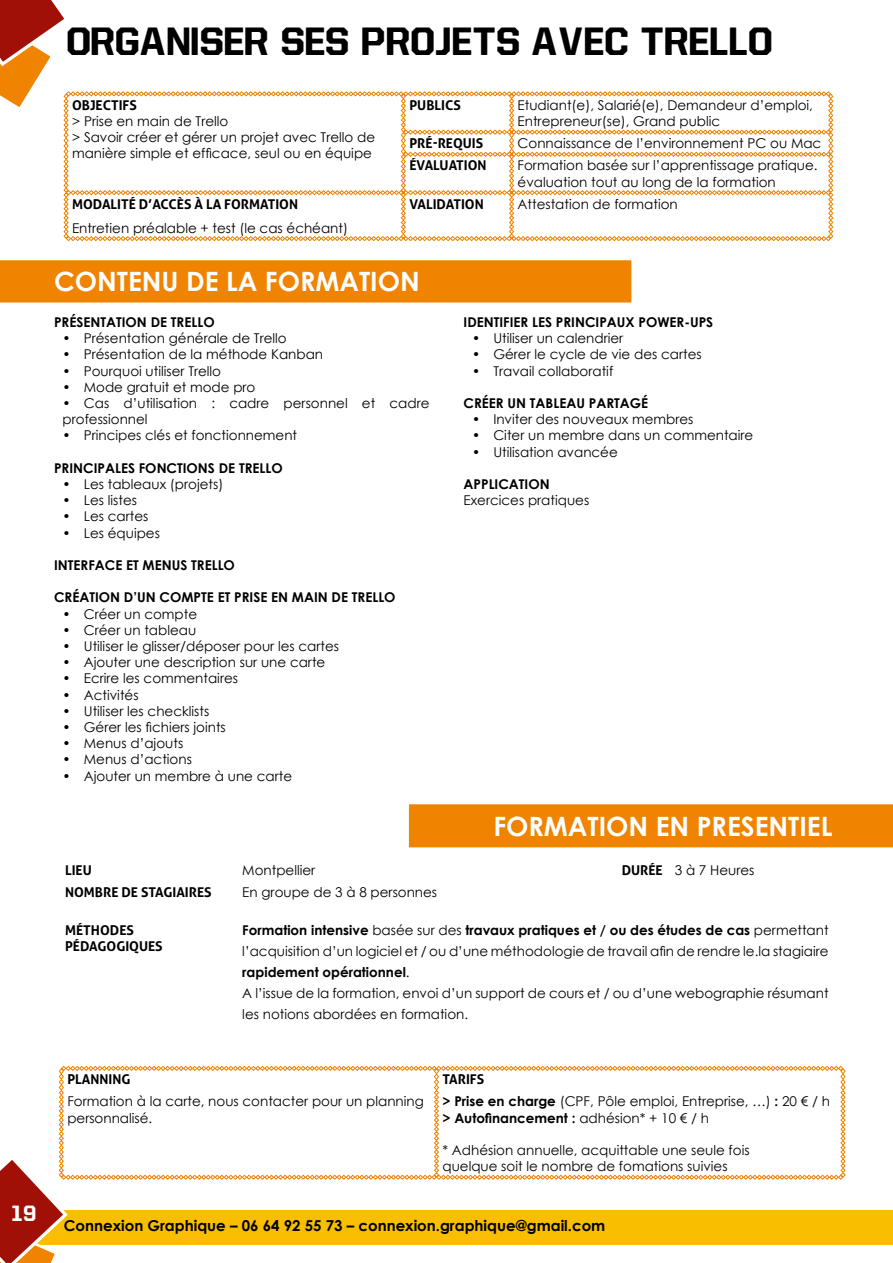
<style>
.page{position:relative;width:893px;height:1263px;background:#fff}
.page>*{position:absolute;margin:0;border:0;box-sizing:border-box;transform-origin:0 0}
.t1{font:37.5px "Allstar 4";color:#000}
.t2{font:700 26.55px "Century Gothic";color:#fff}
.t3{font:21px "Allstar 4";color:#fff}
.t4{font:700 15px "Century Gothic";color:#000}
.t5{font:13.5px/16.2px "Century Gothic";color:#000}
.t6{font:700 13.5px "Century Gothic";color:#000}
.t7{font:700 13.5px/16.2px "Aller";color:#000}
.s1{font-family:"Aller";font-weight:700}
.s2{font-weight:700}
</style>
<div class="page">
<div style="left:0;top:1210px;width:893px;height:35px;background:#f9be00"></div>
<svg style="left:0;top:0;width:833px;height:241px"></svg>
<div style="left:0;top:260px;width:632px;height:43px;background:#f08300"></div>
<svg style="left:0;top:1066px;width:845px;height:197px"></svg>
<div style="left:408px;top:804px;width:485px;height:44px;background:#f08300"></div>
<h1 class="t1" style="left:68px;top:23px;width:707px">ORGANISER SES PROJETS AVEC TRELLO</h1>
<p class="t7" style="left:72px;top:97px;width:66px">OBJECTIFS</p>
<p class="t5" style="left:72px;top:113px;width:305px">&gt; Prise en main de Trello<br>&gt; Savoir créer et gérer un projet avec Trello de manière simple et efficace, seul ou en équipe</p>
<p class="t7" style="left:72px;top:196px;width:228px">MODALITÉ D’ACCÈS À LA FORMATION</p>
<p class="t5" style="left:72px;top:219px;width:278px">Entretien préalable + test (le cas échéant)</p>
<p class="t7" style="left:409px;top:97px;width:53px">PUBLICS</p>
<p class="t5" style="left:518px;top:97px;width:297px">Etudiant(e), Salarié(e), Demandeur d’emploi,<br>Entrepreneur(se), Grand public</p>
<p class="t7" style="left:409px;top:135px;width:75px">PRÉ-REQUIS</p>
<p class="t5" style="left:518px;top:135px;width:305px">Connaissance de l’environnement PC ou Mac</p>
<p class="t7" style="left:409px;top:157px;width:79px">ÉVALUATION</p>
<p class="t5" style="left:518px;top:157px;width:302px">Formation basée sur l’apprentissage pratique. évaluation tout au long de la formation</p>
<p class="t7" style="left:409px;top:196px;width:76px">VALIDATION</p>
<p class="t5" style="left:518px;top:196px;width:162px">Attestation de formation</p>
<h2 class="t2" style="left:54px;top:262px;width:367px">CONTENU DE LA FORMATION</h2>
<p class="t6" style="left:54px;top:312px;width:162px">PRÉSENTATION DE TRELLO</p>
<p class="t5" style="left:63px;top:330px;width:226px">• Présentation générale de Trello</p>
<p class="t5" style="left:63px;top:346px;width:262px">• Présentation de la méthode Kanban</p>
<p class="t5" style="left:63px;top:362px;width:160px">• Pourquoi utiliser Trello</p>
<p class="t5" style="left:63px;top:379px;width:194px">• Mode gratuit et mode pro</p>
<p class="t5" style="left:63px;top:395px;width:368px">• Cas d’utilisation : cadre personnel et cadre professionnel</p>
<p class="t5" style="left:63px;top:427px;width:236px">• Principes clés et fonctionnement</p>
<p class="t6" style="left:54px;top:458px;width:230px">PRINCIPALES FONCTIONS DE TRELLO</p>
<p class="t5" style="left:63px;top:476px;width:162px">• Les tableaux (projets)</p>
<p class="t5" style="left:63px;top:492px;width:76px">• Les listes</p>
<p class="t5" style="left:63px;top:508px;width:87px">• Les cartes</p>
<p class="t5" style="left:63px;top:524px;width:99px">• Les équipes</p>
<p class="t6" style="left:54px;top:555px;width:182px">INTERFACE ET MENUS TRELLO</p>
<p class="t6" style="left:54px;top:587px;width:343px">CRÉATION D’UN COMPTE ET PRISE EN MAIN DE TRELLO</p>
<p class="t5" style="left:63px;top:605px;width:136px">• Créer un compte</p>
<p class="t5" style="left:63px;top:622px;width:135px">• Créer un tableau</p>
<p class="t5" style="left:63px;top:638px;width:278px">• Utiliser le glisser/déposer pour les cartes</p>
<p class="t5" style="left:63px;top:654px;width:264px">• Ajouter une description sur une carte</p>
<p class="t5" style="left:63px;top:670px;width:177px">• Ecrire les commentaires</p>
<p class="t5" style="left:63px;top:686px;width:78px">• Activités</p>
<p class="t5" style="left:63px;top:703px;width:148px">• Utiliser les checklists</p>
<p class="t5" style="left:63px;top:719px;width:165px">• Gérer les fichiers joints</p>
<p class="t5" style="left:63px;top:735px;width:122px">• Menus d’ajouts</p>
<p class="t5" style="left:63px;top:751px;width:131px">• Menus d’actions</p>
<p class="t5" style="left:63px;top:767px;width:231px">• Ajouter un membre à une carte</p>
<p class="t6" style="left:464px;top:312px;width:251px">IDENTIFIER LES PRINCIPAUX POWER-UPS</p>
<p class="t5" style="left:472px;top:330px;width:153px">• Utiliser un calendrier</p>
<p class="t5" style="left:472px;top:346px;width:231px">• Gérer le cycle de vie des cartes</p>
<p class="t5" style="left:472px;top:362px;width:143px">• Travail collaboratif</p>
<p class="t6" style="left:464px;top:393px;width:186px">CRÉER UN TABLEAU PARTAGÉ</p>
<p class="t5" style="left:472px;top:411px;width:223px">• Inviter des nouveaux membres</p>
<p class="t5" style="left:472px;top:427px;width:283px">• Citer un membre dans un commentaire</p>
<p class="t5" style="left:472px;top:443px;width:147px">• Utilisation avancée</p>
<p class="t6" style="left:464px;top:474px;width:88px">APPLICATION</p>
<p class="t5" style="left:464px;top:492px;width:127px">Exercices pratiques</p>
<h2 class="t2" style="left:493px;top:806px;width:341px">FORMATION EN PRESENTIEL</h2>
<p class="t7" style="left:65px;top:862px;width:28px">LIEU</p>
<p class="t5" style="left:242px;top:861px;width:74px">Montpellier</p>
<p class="t5" style="left:622px;top:861px;width:134px"><span class="s1">DURÉE</span> 3 à 7 Heures</p>
<p class="t7" style="left:65px;top:884px;width:148px">NOMBRE DE STAGIAIRES</p>
<p class="t5" style="left:242px;top:884px;width:196px">En groupe de 3 à 8 personnes</p>
<p class="t7" style="left:65px;top:922px;width:99px">MÉTHODES<br>PÉDAGOGIQUES</p>
<p class="t5" style="left:242px;top:920px;width:588px;line-height:21px"><span class="s2">Formation intensive</span> basée sur des <span class="s2">travaux pratiques et / ou des études de cas</span> permettant l’acquisition d’un logiciel et / ou d’une méthodologie de travail afin de rendre le.la stagiaire <span class="s2">rapidement opérationnel</span>.<br>A l’issue de la formation, envoi d’un support de cours et / ou d’une webographie résumant les notions abordées en formation.</p>
<h3 class="t3" style="left:11px;top:1204px;width:27px">19</h3>
<p class="t7" style="left:67px;top:1071px;width:65px">PLANNING</p>
<p class="t7" style="left:442px;top:1071px;width:43px">TARIFS</p>
<p class="t5" style="left:67px;top:1093px;width:358px">Formation à la carte, nous contacter pour un planning personnalisé.</p>
<p class="t5" style="left:442px;top:1093px;width:389px"><span class="s2">&gt; Prise en charge</span> (CPF, Pôle emploi, Entreprise, …) <span class="s2">:</span> 20 € / h <span class="s2">&gt; Autofinancement :</span> adhésion* + 10 € / h</p>
<p class="t5" style="left:442px;top:1142px;width:309px">* Adhésion annuelle, acquittable une seule fois quelque soit le nombre de fomations suivies</p>
<p class="t4" style="left:64px;top:1214px;width:543px">Connexion Graphique – 06 64 92 55 73 – connexion.graphique@gmail.com</p>
</div>
